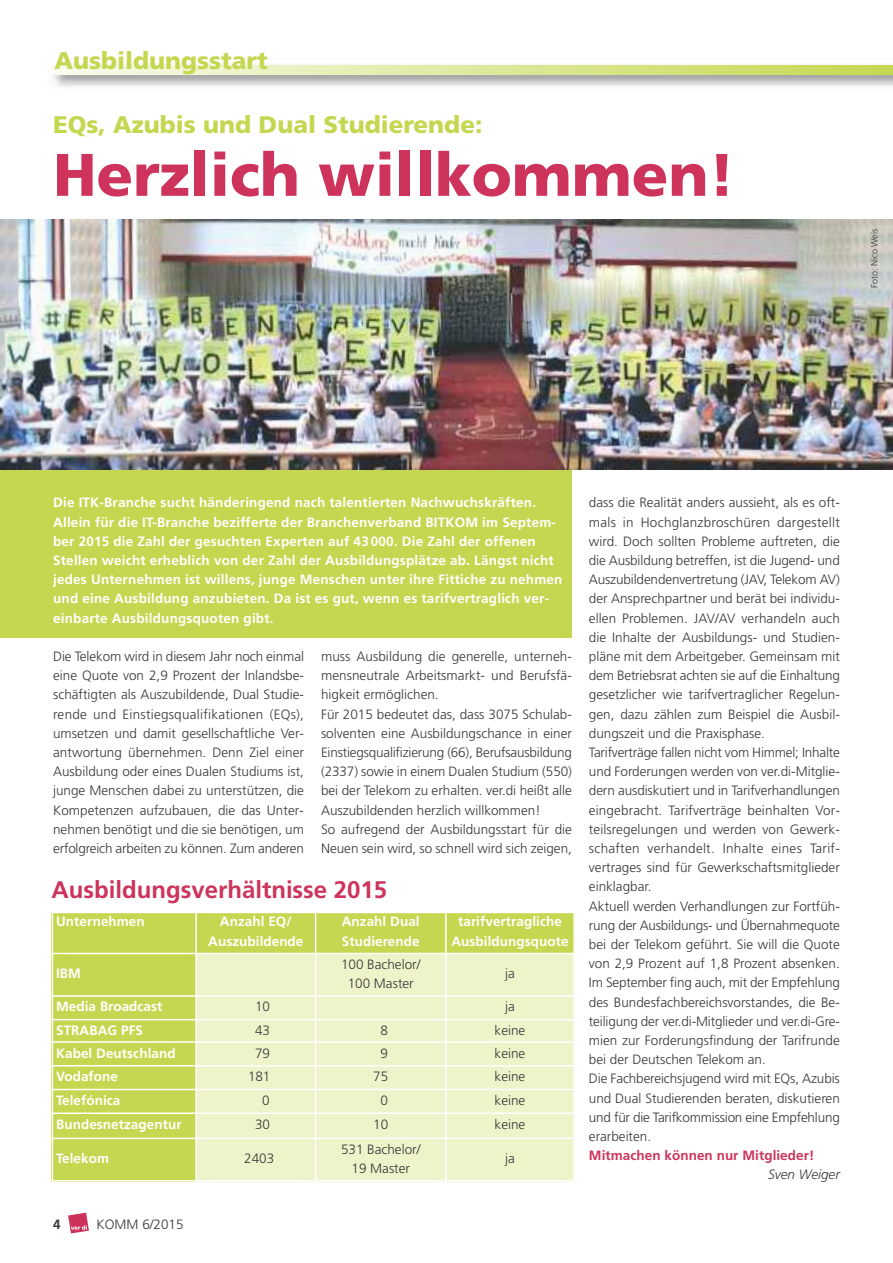
<style>
.page{position:relative;width:893px;height:1263px;background:#fff}
.page>*{position:absolute;margin:0;border:0;box-sizing:border-box;transform-origin:0 0}
.t1{font:900 60px "Frutiger";color:#cd335b}
.t2{font:900 24px "Frutiger";color:#c5d750}
.t3{font:700 24px "Frutiger";color:#cd335b}
.t4{font:300 13.5px/19.2px "Frutiger";color:#393839}
.t5{font:700 13.5px/19.2px "Frutiger";letter-spacing:.015em;color:#fff}
.t6{font:700 13.5px "Frutiger";letter-spacing:.005em;color:#cd335b}
.t7{font:italic 300 13.5px "Frutiger";color:#393839}
.t8{font:700 13.5px "Frutiger";color:#393839}
.t9{font:300 9px "Frutiger";color:#393839}
</style>
<div class="page">
<div style="left:0;top:464px;width:572px;height:173px;background:#c5d750"></div>
<svg style="left:68px;top:1213px;width:21px;height:20px"></svg>
<img style="left:0;top:219px;width:893px;height:250px">
<img style="left:53px;top:74px;width:840px;height:14px">
<svg style="left:53px;top:65px;width:840px;height:9px;background:#dfe99f"></svg>
<div style="left:52px;top:912px;width:144px;height:41px;background:#c5d750"></div>
<div style="left:196px;top:912px;width:120px;height:41px;background:#c5d750"></div>
<div style="left:316px;top:912px;width:130px;height:41px;background:#c5d750"></div>
<div style="left:446px;top:912px;width:129px;height:41px;background:#c5d750"></div>
<div style="left:52px;top:953px;width:144px;height:43px;background:#c5d750"></div>
<div style="left:196px;top:953px;width:120px;height:43px;background:#eef3ca"></div>
<div style="left:316px;top:953px;width:130px;height:43px;background:#eef3ca"></div>
<div style="left:446px;top:953px;width:129px;height:43px;background:#eef3ca"></div>
<div style="left:52px;top:996px;width:144px;height:24px;background:#c5d750"></div>
<div style="left:196px;top:996px;width:120px;height:24px;background:#eef3ca"></div>
<div style="left:316px;top:996px;width:130px;height:24px;background:#eef3ca"></div>
<div style="left:446px;top:996px;width:129px;height:24px;background:#eef3ca"></div>
<div style="left:52px;top:1020px;width:144px;height:22px;background:#c5d750"></div>
<div style="left:196px;top:1020px;width:120px;height:22px;background:#eef3ca"></div>
<div style="left:316px;top:1020px;width:130px;height:22px;background:#eef3ca"></div>
<div style="left:446px;top:1020px;width:129px;height:22px;background:#eef3ca"></div>
<div style="left:52px;top:1042px;width:144px;height:24px;background:#c5d750"></div>
<div style="left:196px;top:1042px;width:120px;height:24px;background:#eef3ca"></div>
<div style="left:316px;top:1042px;width:130px;height:24px;background:#eef3ca"></div>
<div style="left:446px;top:1042px;width:129px;height:24px;background:#eef3ca"></div>
<div style="left:52px;top:1066px;width:144px;height:23px;background:#c5d750"></div>
<div style="left:196px;top:1066px;width:120px;height:23px;background:#eef3ca"></div>
<div style="left:316px;top:1066px;width:130px;height:23px;background:#eef3ca"></div>
<div style="left:446px;top:1066px;width:129px;height:23px;background:#eef3ca"></div>
<div style="left:52px;top:1089px;width:144px;height:24px;background:#c5d750"></div>
<div style="left:196px;top:1089px;width:120px;height:24px;background:#eef3ca"></div>
<div style="left:316px;top:1089px;width:130px;height:24px;background:#eef3ca"></div>
<div style="left:446px;top:1089px;width:129px;height:24px;background:#eef3ca"></div>
<div style="left:52px;top:1113px;width:144px;height:25px;background:#c5d750"></div>
<div style="left:196px;top:1113px;width:120px;height:25px;background:#eef3ca"></div>
<div style="left:316px;top:1113px;width:130px;height:25px;background:#eef3ca"></div>
<div style="left:446px;top:1113px;width:129px;height:25px;background:#eef3ca"></div>
<div style="left:52px;top:1138px;width:144px;height:43px;background:#c5d750"></div>
<div style="left:196px;top:1138px;width:120px;height:43px;background:#eef3ca"></div>
<div style="left:316px;top:1138px;width:130px;height:43px;background:#eef3ca"></div>
<div style="left:446px;top:1138px;width:129px;height:43px;background:#eef3ca"></div>
<hr style="left:52px;top:912px;width:1px;height:269px;background:#fff">
<hr style="left:195px;top:912px;width:2px;height:269px;background:#fff">
<hr style="left:315px;top:912px;width:1px;height:269px;background:#fff">
<hr style="left:445px;top:912px;width:2px;height:269px;background:#fff">
<hr style="left:573px;top:912px;width:2px;height:269px;background:#fff">
<hr style="left:52px;top:912px;width:523px;height:1px;background:#fff">
<hr style="left:52px;top:953px;width:523px;height:1px;background:#fff">
<hr style="left:52px;top:995px;width:523px;height:2px;background:#fff">
<hr style="left:52px;top:1019px;width:523px;height:1px;background:#fff">
<hr style="left:52px;top:1041px;width:523px;height:2px;background:#fff">
<hr style="left:52px;top:1065px;width:523px;height:1px;background:#fff">
<hr style="left:52px;top:1089px;width:523px;height:1px;background:#fff">
<hr style="left:52px;top:1112px;width:523px;height:2px;background:#fff">
<hr style="left:52px;top:1138px;width:523px;height:1px;background:#fff">
<hr style="left:52px;top:1180px;width:523px;height:1px;background:#fff">
<h2 class="t2" style="left:54px;top:51px;width:215px">Ausbildungsstart</h2>
<h2 class="t2" style="left:53px;top:115px;width:431px">EQs, Azubis und Dual Studierende:</h2>
<h1 class="t1" style="left:53px;top:151px;width:683px">Herzlich willkommen!</h1>
<p class="t9" style="left:871px;top:288px;width:61px;rotate:-90deg">Foto: Nico Weis</p>
<p class="t5" style="left:53px;top:494px;width:511px">Die ITK-Branche sucht händeringend nach talentierten Nachwuchskräften.<br>Allein für die IT-Branche bezifferte der Branchenverband BITKOM im Septem&shy;ber 2015 die Zahl der gesuchten Experten auf 43 000. Die Zahl der offenen Stellen weicht erheblich von der Zahl der Ausbildungsplätze ab. Längst nicht jedes Unternehmen ist willens, junge Menschen unter ihre Fittiche zu nehmen und eine Ausbildung anzubieten. Da ist es gut, wenn es tarifvertraglich ver&shy;einbarte Ausbildungsquoten gibt.</p>
<p class="t4" style="left:53px;top:648px;width:252px;text-align:justify">Die Telekom wird in diesem Jahr noch einmal eine Quote von 2,9 Prozent der Inlandsbe&shy;schäftigten als Auszubildende, Dual Studie&shy;rende und Einstiegsqualifikationen (EQs), umsetzen und damit gesellschaftliche Ver&shy;antwortung übernehmen. Denn Ziel einer Ausbildung oder eines Dualen Studiums ist, junge Menschen dabei zu unterstützen, die Kompetenzen aufzubauen, die das Unter&shy;nehmen benötigt und die sie benötigen, um erfolgreich arbeiten zu können. Zum anderen</p>
<p class="t4" style="left:321px;top:648px;width:252px">muss Ausbildung die generelle, unterneh&shy;mensneutrale Arbeitsmarkt- und Berufsfä&shy;higkeit ermöglichen.<br>Für 2015 bedeutet das, dass 3075 Schulab&shy;solventen eine Ausbildungschance in einer Einstiegsqualifizierung (66), Berufsausbildung (2337) sowie in einem Dualen Studium (550) bei der Telekom zu erhalten. ver.di heißt alle Auszubildenden herzlich willkommen!<br>So aufregend der Ausbildungsstart für die Neuen sein wird, so schnell wird sich zeigen,</p>
<h2 class="t3" style="left:52px;top:880px;width:337px">Ausbildungsverhältnisse 2015</h2>
<p class="t5" style="left:56px;top:913px;width:90px">Unternehmen</p>
<p class="t5" style="left:208px;top:913px;width:97px;text-align:center">Anzahl EQ/<br>Auszubildende</p>
<p class="t5" style="left:342px;top:913px;width:79px">Anzahl Dual<br>Studierende</p>
<p class="t5" style="left:451px;top:913px;width:119px;text-align:center">tarifvertragliche<br>Ausbildungsquote</p>
<p class="t5" style="left:56px;top:965px;width:26px">IBM</p>
<p class="t4" style="left:341px;top:955px;width:81px;text-align:center">100 Bachelor/<br>100 Master</p>
<p class="t4" style="left:505px;top:965px;width:11px">ja</p>
<p class="t5" style="left:56px;top:998px;width:108px">Media Broadcast</p>
<p class="t4" style="left:255px;top:998px;width:16px">10</p>
<p class="t4" style="left:505px;top:998px;width:11px">ja</p>
<p class="t5" style="left:56px;top:1021px;width:88px">STRABAG PFS</p>
<p class="t4" style="left:255px;top:1021px;width:16px">43</p>
<p class="t4" style="left:380px;top:1021px;width:9px">8</p>
<p class="t4" style="left:495px;top:1021px;width:32px">keine</p>
<p class="t5" style="left:56px;top:1044px;width:121px">Kabel Deutschland</p>
<p class="t4" style="left:255px;top:1044px;width:16px">79</p>
<p class="t4" style="left:380px;top:1044px;width:9px">9</p>
<p class="t4" style="left:495px;top:1044px;width:32px">keine</p>
<p class="t5" style="left:56px;top:1068px;width:63px">Vodafone</p>
<p class="t4" style="left:248px;top:1068px;width:24px">181</p>
<p class="t4" style="left:373px;top:1068px;width:16px">75</p>
<p class="t4" style="left:495px;top:1068px;width:32px">keine</p>
<p class="t5" style="left:56px;top:1092px;width:66px">Telefónica</p>
<p class="t4" style="left:262px;top:1092px;width:9px">0</p>
<p class="t4" style="left:380px;top:1092px;width:9px">0</p>
<p class="t4" style="left:495px;top:1092px;width:32px">keine</p>
<p class="t5" style="left:56px;top:1116px;width:127px">Bundesnetzagentur</p>
<p class="t4" style="left:255px;top:1116px;width:16px">30</p>
<p class="t4" style="left:373px;top:1116px;width:16px">10</p>
<p class="t4" style="left:495px;top:1116px;width:32px">keine</p>
<p class="t5" style="left:56px;top:1150px;width:54px">Telekom</p>
<p class="t4" style="left:244px;top:1150px;width:31px">2403</p>
<p class="t4" style="left:341px;top:1140px;width:81px;text-align:center">531 Bachelor/<br>19 Master</p>
<p class="t4" style="left:505px;top:1150px;width:11px">ja</p>
<p class="t8" style="left:53px;top:1219px;width:9px">4</p>
<p class="t4" style="left:97px;top:1216px;width:88px">KOMM 6/2015</p>
<p class="t4" style="left:589px;top:494px;width:252px">dass die Realität anders aussieht, als es oft&shy;mals in Hochglanzbroschüren dargestellt wird. Doch sollten Probleme auftreten, die die Ausbildung betreffen, ist die Jugend- und Auszubildendenvertretung (JAV, Telekom AV) der Ansprechpartner und berät bei individu&shy;ellen Problemen. JAV/AV verhandeln auch die Inhalte der Ausbildungs- und Studien&shy;pläne mit dem Arbeitgeber. Gemeinsam mit dem Betriebsrat achten sie auf die Einhaltung gesetzlicher wie tarifvertraglicher Regelun&shy;gen, dazu zählen zum Beispiel die Ausbil&shy;dungszeit und die Praxisphase.<br>Tarifverträge fallen nicht vom Himmel; Inhalte und Forderungen werden von ver.di-Mitglie&shy;dern ausdiskutiert und in Tarifverhandlungen eingebracht. Tarifverträge beinhalten Vor&shy;teilsregelungen und werden von Gewerk&shy;schaften verhandelt. Inhalte eines Tarif&shy;vertrages sind für Gewerkschaftsmitglieder einklagbar.<br>Aktuell werden Verhandlungen zur Fortfüh&shy;rung der Ausbildungs- und Übernahmequote bei der Telekom geführt. Sie will die Quote von 2,9 Prozent auf 1,8 Prozent absenken.<br>Im September fing auch, mit der Empfehlung des Bundesfachbereichsvorstandes, die Be&shy;teiligung der ver.di-Mitglieder und ver.di-Gre&shy;mien zur Forderungsfindung der Tarifrunde bei der Deutschen Telekom an.<br>Die Fachbereichsjugend wird mit EQs, Azubis und Dual Studierenden beraten, diskutieren und für die Tarifkommission eine Empfehlung erarbeiten.</p>
<p class="t6" style="left:589px;top:1150px;width:227px">Mitmachen können nur Mitglieder!</p>
<p class="t7" style="left:768px;top:1169px;width:73px">Sven Weiger</p>
</div>
